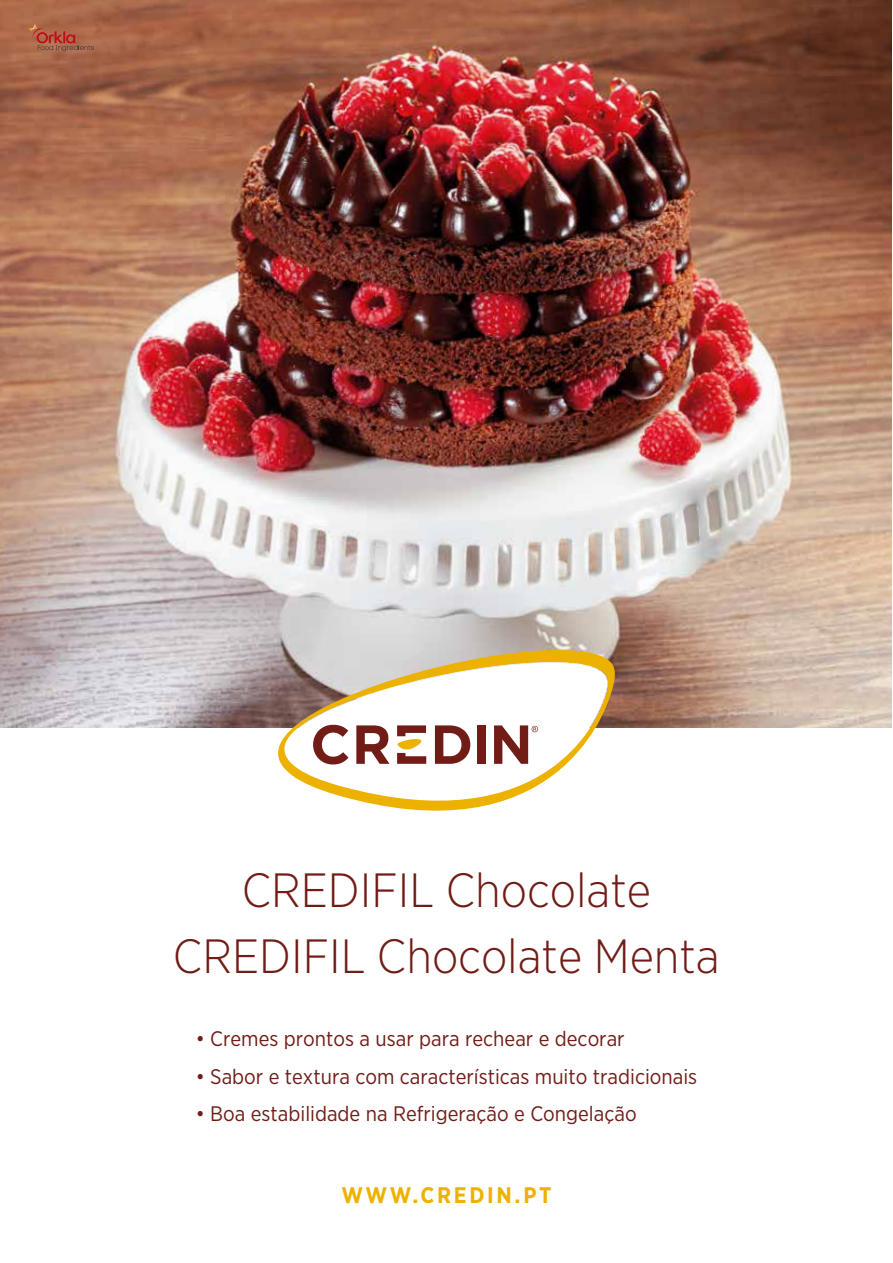
<style>
.page{position:relative;width:893px;height:1263px;background:#fff}
.page>*{position:absolute;margin:0;border:0;box-sizing:border-box;transform-origin:0 0}
.t1{font:300 48px/66.4px "Gotham Narrow";color:#711c16;text-align:center}
.t2{font:700 22.5px "Gotham Narrow";letter-spacing:.12em;color:#edb200}
.t3{font:21px "Gotham Narrow";color:#711c16}
</style>
<div class="page">
<img style="left:0;top:0;width:892px;height:728px">
<svg style="left:278px;top:650px;width:338px;height:161px"></svg>
<svg style="left:435px;top:725px;width:35px;height:39px"></svg>
<div style="left:477px;top:725px;width:9px;height:39px;background:#711c16"></div>
<svg style="left:494px;top:725px;width:44px;height:39px"></svg>
<svg style="left:397px;top:725px;width:29px;height:39px"></svg>
<svg style="left:313px;top:725px;width:35px;height:39px"></svg>
<svg style="left:356px;top:725px;width:34px;height:39px"></svg>
<svg style="left:28px;top:23px;width:66px;height:28px;background:#ac5e46"></svg>
<h1 class="t1" style="left:173px;top:856px;width:548px">CREDIFIL Chocolate<br>CREDIFIL Chocolate Menta</h1>
<p class="t3" style="left:196px;top:1026px;width:430px">• Cremes prontos a usar para rechear e decorar</p>
<p class="t3" style="left:196px;top:1063px;width:503px">• Sabor e textura com características muito tradicionais</p>
<p class="t3" style="left:196px;top:1101px;width:442px">• Boa estabilidade na Refrigeração e Congelação</p>
<p class="t2" style="left:341px;top:1180px;width:212px">WWW.CREDIN.PT</p>
</div>
